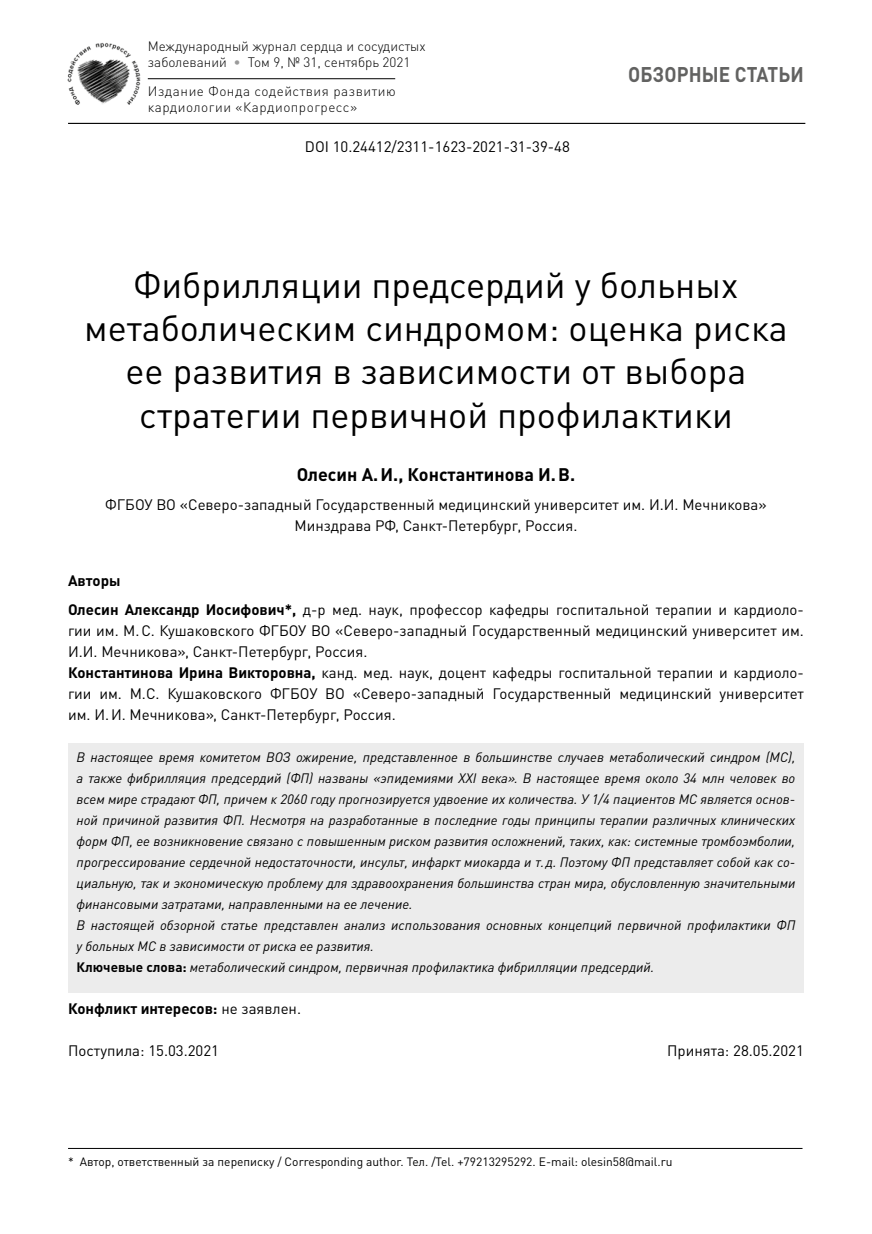
<style>
.page{position:relative;width:872px;height:1234px;background:#fff}
.page>*{position:absolute;margin:0;border:0;box-sizing:border-box;transform-origin:0 0}
.t1{font:36px/43.2px "DIN Pro";color:#000;text-align:center}
.t2{font:700 21px "DIN Pro";letter-spacing:.01em;color:#626261;scale:.9 1}
.t3{font:700 18px "DIN Pro";color:#000}
.t4{font:15px/21px "DIN Pro";color:#000}
.t5{font:700 15px "DIN Pro";color:#000}
.t6{font:italic 13.5px/21px "DIN Pro";color:#000}
.t7{font:300 13.5px/16.2px "DIN Pro";color:#000}
.t8{font:300 13.5px/16.2px "DIN Pro";letter-spacing:.04em;color:#000}
.t9{font:12px "DIN Pro";color:#000}
.s1{color:#9a9a9a}
.s2{font-weight:700}
.s3{font-weight:700;font-style:normal}
.s4{font-weight:400}
</style>
<div class="page">
<hr style="left:68px;top:123px;width:737px;height:1px;background:#000">
<img style="left:67px;top:42px;width:81px;height:63px">
<hr style="left:148px;top:78px;width:247px;height:1px;background:#000">
<hr style="left:68px;top:1147px;width:734px;height:1px;background:#000">
<div style="left:68px;top:742px;width:736px;height:186px;background:#ececec"></div>
<div style="left:68px;top:910px;width:736px;height:60px;background:#ececec"></div>
<div style="left:68px;top:952px;width:736px;height:39px;background:#ececec"></div>
<p class="t7" style="left:148px;top:37px;width:279px">Международный журнал сердца и сосудистых заболеваний <span class="s1">•</span> Том 9, № 31, cентябрь 2021</p>
<p class="t8" style="left:148px;top:82px;width:249px">Издание Фонда содействия развитию кардиологии «Кардиопрогресс»</p>
<p class="t4" style="left:305px;top:135px;width:266px">DOI 10.24412/2311-1623-2021-31-39-48</p>
<h2 class="t2" style="left:628px;top:57px;width:197px">Обзорные статьи</h2>
<h1 class="t1" style="left:84px;top:259px;width:705px">Фибрилляции предсердий у больных метаболическим синдромом: оценка риска ее развития в зависимости от выбора стратегии первичной профилактики</h1>
<h3 class="t3" style="left:297px;top:459px;width:280px">Олесин А. И ., Константинова И .В.</h3>
<p class="t4" style="left:105px;top:492px;width:663px;text-align:center">ФГБОУ ВО «Северо-западный Государственный медицинский университет им. И.И. Мечникова»<br>Минздрава РФ, Санкт-Петербург, Россия.</p>
<p class="t4" style="left:68px;top:565px;width:737px;line-height:28.5px"><span class="s2">Авторы<br>Олесин Александр Иосифович*,</span> д-р мед. наук, профессор кафедры госпитальной терапии и кардиоло-</p>
<p class="t4" style="left:68px;top:618px;width:737px">гии им. М.С. Кушаковского ФГБОУ ВО «Северо-западный Государственный медицинский университет им.<br>И.И. Мечникова», Санкт-Петербург, Россия.<br><span class="s2">Константинова И рина Викторовна,</span> канд. мед. наук, доцент кафедры госпитальной терапии и кардиоло&shy;гии им. М.С. Кушаковского ФГБОУ ВО «Северо-западный Государственный медицинский университет им. И.И. Мечникова», Санкт-Петербург, Россия.</p>
<p class="t6" style="left:77px;top:745px;width:720px">В настоящее время комитетом ВОЗ ожирение, представленное в большинстве случаев метаболический синдром (МС), а также фибрилляция предсердий (ФП) названы «эпидемиями XXI века». В настоящее время около 34 млн человек во всем мире страдают ФП, причем к 2060 году прогнозируется удвоение их количества. У 1/4 пациентов МС является основ&shy;ной причиной развития ФП. Несмотря на разработанные в последние годы принципы терапии различных клинических форм ФП, ее возникновение связано с повышенным риском развития осложнений, таких, как: системные тромбоэмболии, прогрессирование сердечной недостаточности, инсульт, инфаркт миокарда и т.д. Поэтому ФП представляет собой как со&shy;циальную, так и экономическую проблему для здравоохранения большинства стран мира, обусловленную значительными финансовыми затратами, направленными на ее лечение.<br>В настоящей обзорной статье представлен анализ использования основных концепций первичной профилактики ФП у больных МС в зависимости от риска ее развития.<br><span class="s3">Ключевые слова:</span> метаболический синдром, первичная профилактика фибрилляции предсердий.</p>
<p class="t5" style="left:68px;top:995px;width:234px">Конфликт интересов: <span class="s4">не заявлен.</span></p>
<p class="t4" style="left:68px;top:1038px;width:153px">Поступила: 15.03.2021</p>
<p class="t4" style="left:667px;top:1038px;width:138px">Принята: 28.05.2021</p>
<p class="t9" style="left:68px;top:1151px;width:606px">* Автор, ответственный за переписку / Corresponding author. Тел. /Tel. +79213295292. Е-mail: olesin58@mail.ru</p>
</div>
